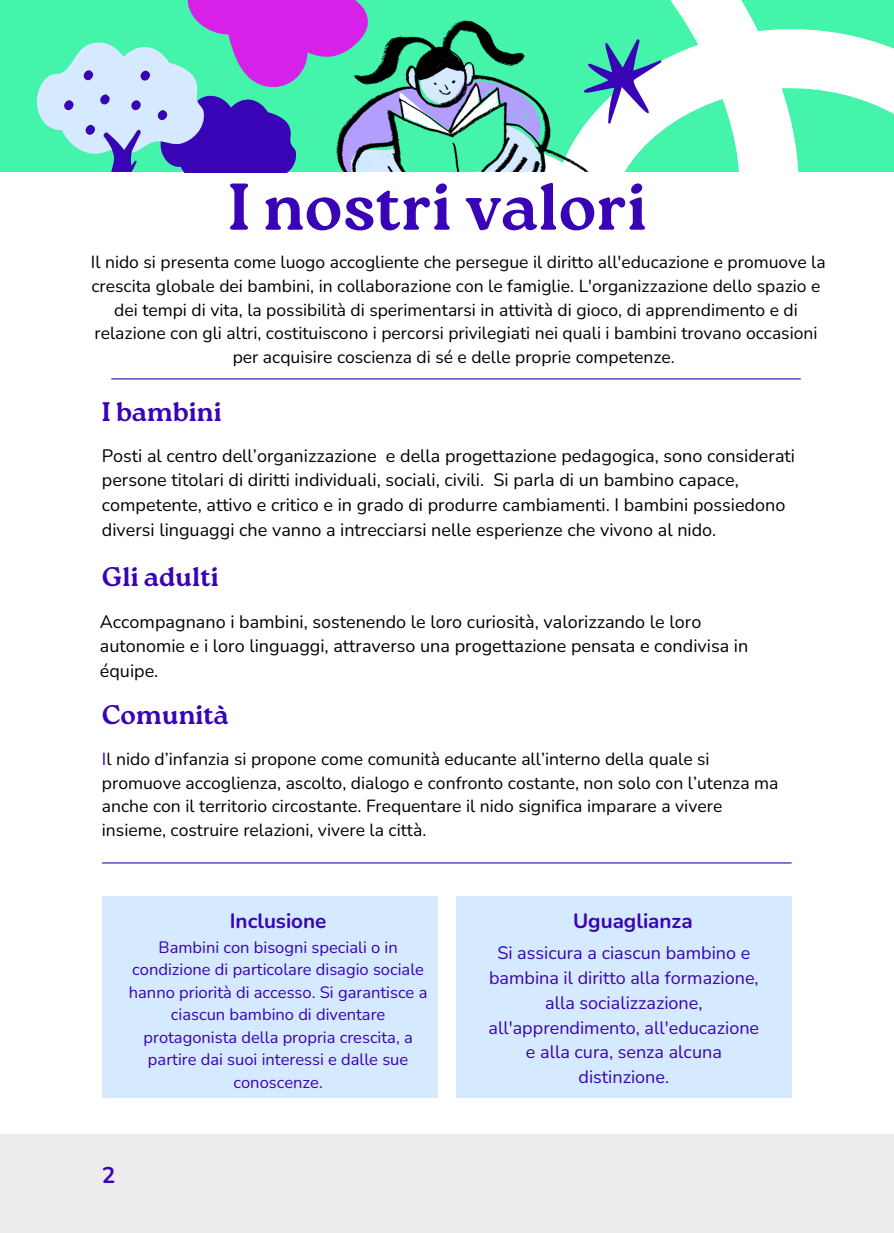
<style>
.page{position:relative;width:894px;height:1233px;background:#fff}
.page>*{position:absolute;margin:0;border:0;box-sizing:border-box;transform-origin:0 0}
.t1{font:700 66px "Roca Two";color:#3903b6}
.t2{font:700 26.85px "Roca Two";color:#3903b6}
.t3{font:700 22.65px "Nunito";color:#3903b6}
.t4{font:700 20.7px "Nunito";color:#3903b6}
.t5{font:18px/24.8px "Nunito";color:#000}
.t6{font:18px/24.8px "Nunito";color:#3903b6;text-align:center}
.t7{font:17.55px/23.7px "Nunito";color:#000001}
.t8{font:16.5px/22.5px "Nunito";color:#3903b6;text-align:center}
.s1{color:#3903b6}
</style>
<div class="page">
<div style="left:102px;top:897px;width:335px;height:201px;background:#d5e9ff"></div>
<div style="left:456px;top:897px;width:335px;height:201px;background:#d5e9ff"></div>
<div style="left:0;top:0;width:893px;height:172px;background:#43f4aa"></div>
<svg style="left:797px;top:29px;width:96px;height:143px"></svg>
<hr style="left:112px;top:378px;width:688px;height:1px;background:#3903b6">
<hr style="left:102px;top:862px;width:689px;height:2px;background:#3903b6">
<div style="left:0;top:1135px;width:893px;height:98px;background:#edeced"></div>
<svg style="left:603px;top:0;width:194px;height:172px"></svg>
<svg style="left:36px;top:0;width:332px;height:173px"></svg>
<svg style="left:318px;top:19px;width:285px;height:153px"></svg>
<p class="t1" style="left:228px;top:168px;width:420px">I nostri valori</p>
<h2 class="t7" style="left:91px;top:251px;width:736px;text-align:center">Il nido si presenta come luogo accogliente che persegue il diritto all'educazione e promuove la crescita globale dei bambini, in collaborazione con le famiglie. L'organizzazione dello spazio e dei tempi di vita, la possibilità di sperimentarsi in attività di gioco, di apprendimento e di relazione con gli altri, costituiscono i percorsi privilegiati nei quali i bambini trovano occasioni per acquisire coscienza di sé e delle proprie competenze.</h2>
<p class="t2" style="left:102px;top:396px;width:121px">I bambini</p>
<p class="t5" style="left:102px;top:443px;width:694px">Posti al centro dell’organizzazione e della progettazione pedagogica, sono considerati persone titolari di diritti individuali, sociali, civili. Si parla di un bambino capace, competente, attivo e critico e in grado di produrre cambiamenti. I bambini possiedono diversi linguaggi che vanno a intrecciarsi nelle esperienze che vivono al nido.</p>
<p class="t2" style="left:102px;top:561px;width:118px">Gli adulti</p>
<p class="t5" style="left:100px;top:609px;width:649px">Accompagnano i bambini, sostenendo le loro curiosità, valorizzando le loro autonomie e i loro linguaggi, attraverso una progettazione pensata e condivisa in équipe.</p>
<p class="t2" style="left:102px;top:699px;width:128px">Comunità</p>
<p class="t7" style="left:102px;top:747px;width:678px"><span class="s1">I</span>l nido d’infanzia si propone come comunità educante all’interno della quale si promuove accoglienza, ascolto, dialogo e confronto costante, non solo con l’utenza ma anche con il territorio circostante. Frequentare il nido significa imparare a vivere insieme, costruire relazioni, vivere la città.</p>
<p class="t4" style="left:230px;top:907px;width:98px">Inclusione</p>
<h1 class="t8" style="left:129px;top:936px;width:300px">Bambini con bisogni speciali o in condizione di particolare disagio sociale hanno priorità di accesso. Si garantisce a ciascun bambino di diventare protagonista della propria crescita, a partire dai suoi interessi e dalle sue conoscenze.</h1>
<p class="t3" style="left:102px;top:1160px;width:15px">2</p>
<p class="t4" style="left:573px;top:907px;width:121px">Uguaglianza</p>
<h2 class="t6" style="left:488px;top:941px;width:272px">Si assicura a ciascun bambino e bambina il diritto alla formazione, alla socializzazione, all'apprendimento, all'educazione e alla cura, senza alcuna distinzione.</h2>
</div>
